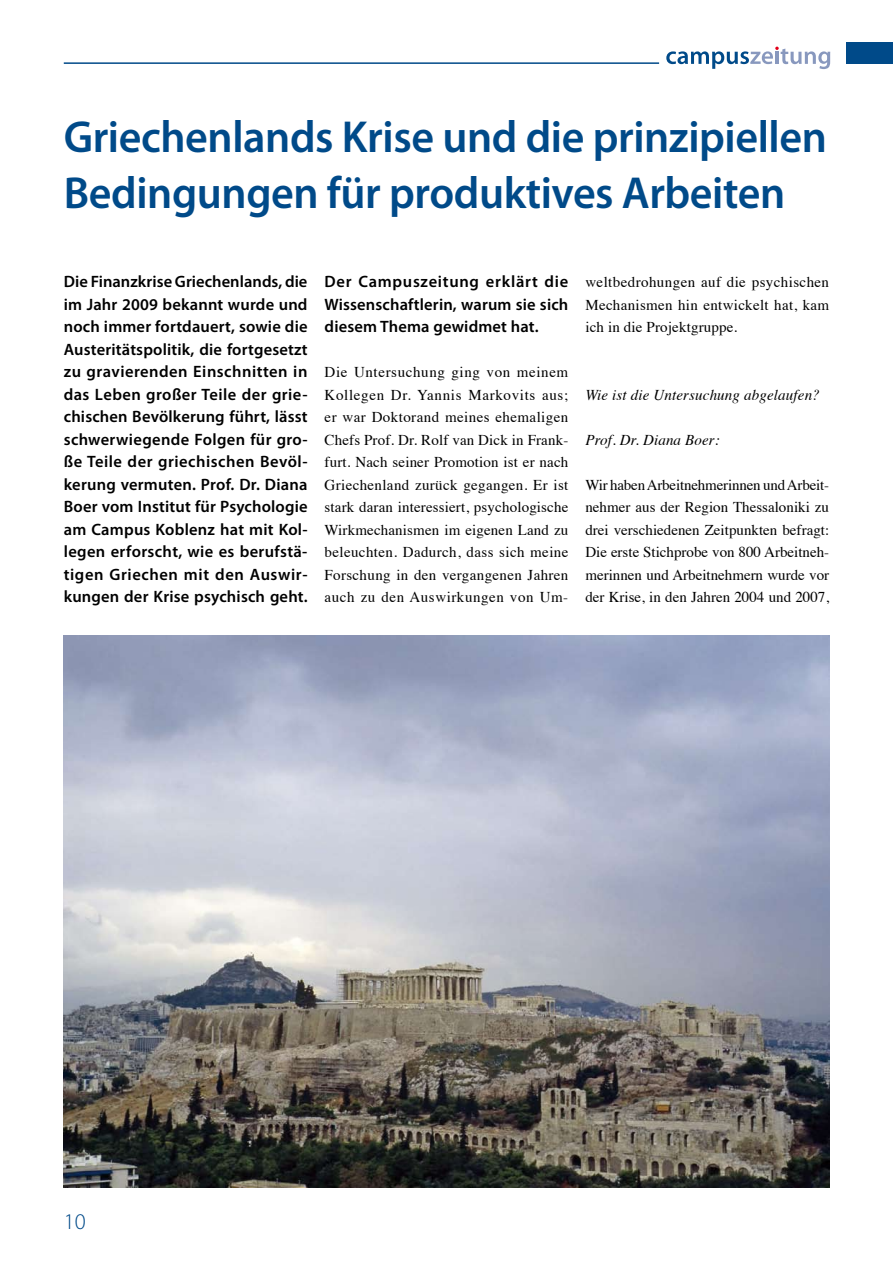
<style>
.page{position:relative;width:893px;height:1263px;background:#fff}
.page>*{position:absolute;margin:0;border:0;box-sizing:border-box;transform-origin:0 0}
.t1{font:600 45px/56.2px "Myriad Pro";letter-spacing:-.01em;color:#004a89}
.t2{font:300 22.5px "Myriad Pro";color:#004a89}
.t3{font:600 16.5px/22.5px "Myriad Pro";letter-spacing:.01em;color:#000;text-align:justify}
.t4{font:15px/22.5px "Times";letter-spacing:.02em;color:#000;text-align:justify}
.t5{font:italic 15px "Times";letter-spacing:.01em;color:#000}
</style>
<div class="page">
<div style="left:846px;top:43px;width:47px;height:21px;background:#004a89"></div>
<hr style="left:64px;top:62px;width:595px;height:2px;background:#004a89">
<svg style="left:666px;top:47px;width:164px;height:22px"></svg>
<img style="left:64px;top:636px;width:765px;height:551px">
<h1 class="t1" style="left:64px;top:110px;width:765px">Griechenlands Krise und die prinzipiellen<br>Bedingungen für produktives Arbeiten</h1>
<p class="t3" style="left:64px;top:271px;width:245px">Die Finanzkrise Griechenlands, die im Jahr 2009 bekannt wurde und noch immer fortdauert, sowie die Austeritätspolitik, die fortgesetzt zu gravierenden Einschnitten in das Leben großer Teile der grie&shy;chischen Bevölkerung führt, lässt schwerwiegende Folgen für gro&shy;ße Teile der griechischen Bevöl&shy;kerung vermuten. Prof. Dr. Diana Boer vom Institut für Psychologie am Campus Koblenz hat mit Kol&shy;legen erforscht, wie es berufstä&shy;tigen Griechen mit den Auswir&shy;kungen der Krise psychisch geht.</p>
<p class="t3" style="left:325px;top:271px;width:245px">Der Campuszeitung erklärt die Wissenschaftlerin, warum sie sich diesem Thema gewidmet hat.</p>
<p class="t4" style="left:325px;top:360px;width:245px">Die Untersuchung ging von meinem Kollegen Dr. Yannis Markovits aus; er war Doktorand meines ehemaligen Chefs Prof. Dr. Rolf van Dick in Frank&shy;furt. Nach seiner Promotion ist er nach Griechenland zurück gegangen. Er ist stark daran interessiert, psychologische Wirkmechanismen im eigenen Land zu beleuchten. Dadurch, dass sich meine Forschung in den vergangenen Jahren auch zu den Auswirkungen von Um-</p>
<p class="t4" style="left:585px;top:269px;width:245px">weltbedrohungen auf die psychischen Mechanismen hin entwickelt hat, kam ich in die Projektgruppe.</p>
<p class="t5" style="left:585px;top:381px;width:236px">Wie ist die Untersuchung abgelaufen?</p>
<p class="t5" style="left:585px;top:426px;width:136px">Prof. Dr. Diana Boer:</p>
<p class="t4" style="left:585px;top:472px;width:245px">Wir haben Arbeitnehmerinnen und Arbeit&shy;nehmer aus der Region Thessaloniki zu drei verschiedenen Zeitpunkten befragt:<br>Die erste Stichprobe von 800 Arbeitneh&shy;merinnen und Arbeitnehmern wurde vor der Krise, in den Jahren 2004 und 2007,</p>
<h2 class="t2" style="left:64px;top:1209px;width:23px">10</h2>
</div>
